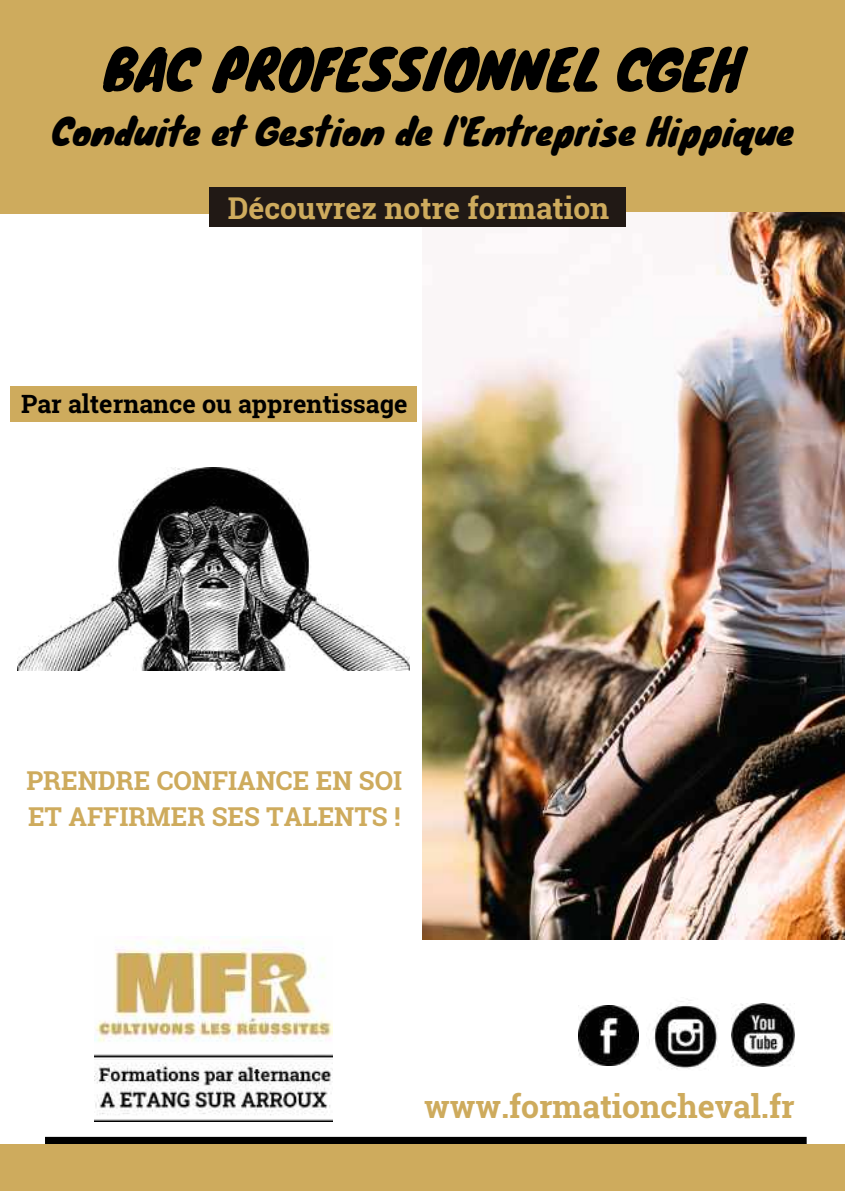
<style>
.page{position:relative;width:845px;height:1191px;background:#fff}
.page>*{position:absolute;margin:0;border:0;box-sizing:border-box;transform-origin:0 0}
.t1{font:54px "Knewave";color:#000}
.t2{font:36px "Knewave";color:#000}
.t3{font:700 32px "Roboto Slab";color:#ceab5d}
.t4{font:700 30px "Roboto Slab";color:#ceab5d}
.t5{font:700 26px/36px "Roboto Slab";color:#ceab5d}
.t6{font:700 25.2px "Roboto Slab";color:#000}
</style>
<div class="page">
<div style="left:0;top:0;width:844px;height:213px;background:#ceab5d"></div>
<img style="left:423px;top:213px;width:421px;height:726px">
<div style="left:209px;top:187px;width:416px;height:40px;background:#211915"></div>
<img style="left:94px;top:937px;width:239px;height:184px">
<div style="left:10px;top:387px;width:407px;height:35px;background:#ceab5d"></div>
<img style="left:18px;top:468px;width:391px;height:202px">
<img style="left:579px;top:1005px;width:60px;height:60px">
<img style="left:653px;top:1000px;width:65px;height:69px">
<img style="left:731px;top:1004px;width:63px;height:63px">
<div style="left:45px;top:1137px;width:761px;height:7px;background:#000"></div>
<div style="left:0;top:1144px;width:844px;height:47px;background:#ceab5d"></div>
<h1 class="t1" style="left:104px;top:26px;width:639px">BAC PROFESSIONNEL CGEH</h1>
<h2 class="t2" style="left:52px;top:102px;width:743px">Conduite et Gestion de l'Entreprise Hippique</h2>
<p class="t4" style="left:228px;top:188px;width:383px">Découvrez notre formation</p>
<p class="t6" style="left:21px;top:387px;width:388px">Par alternance ou apprentissage</p>
<p class="t5" style="left:26px;top:762px;width:377px">PRENDRE CONFIANCE EN SOI<br>ET AFFIRMER SES TALENTS !</p>
<p class="t3" style="left:424px;top:1085px;width:372px">www.formationcheval.fr</p>
</div>
